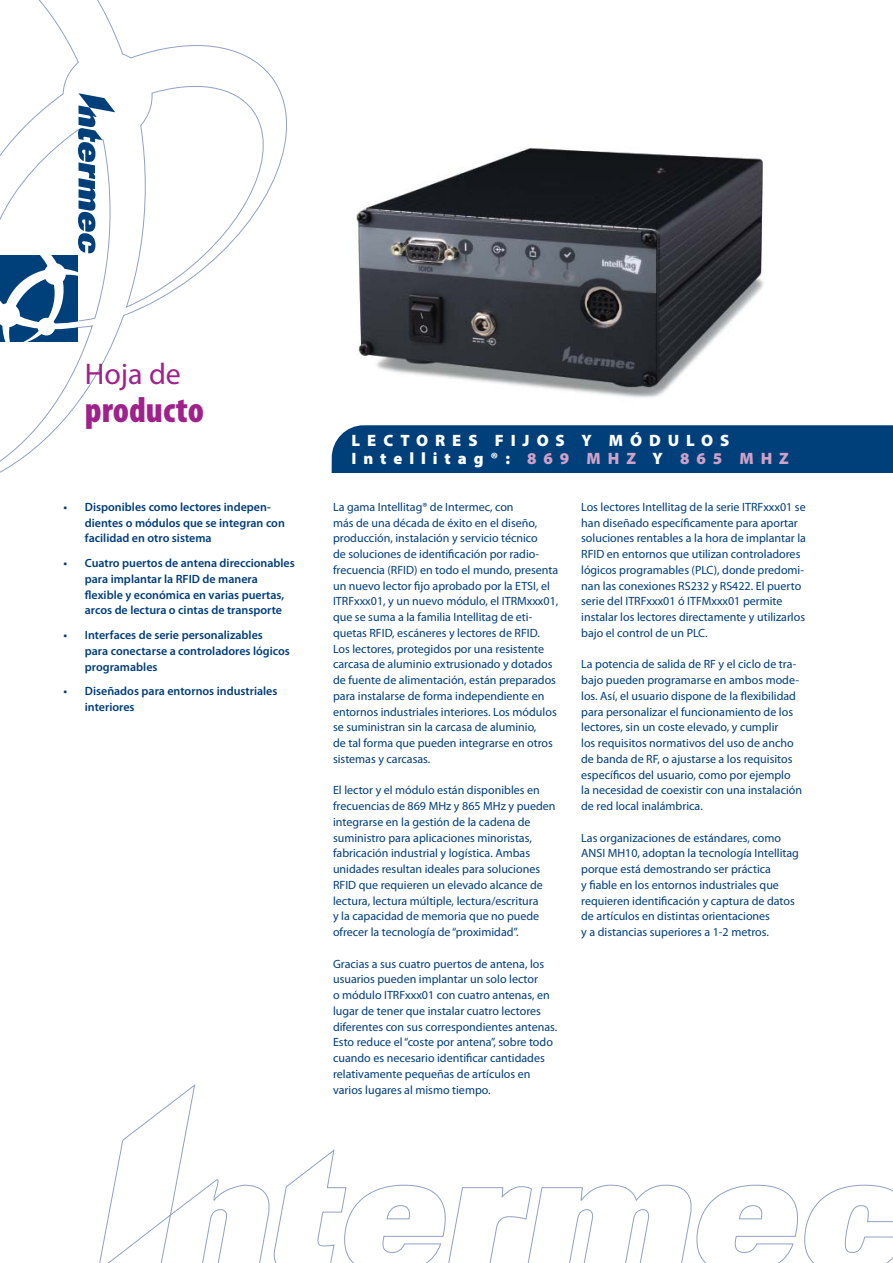
<style>
.page{position:relative;width:893px;height:1263px;background:#fff}
.page>*{position:absolute;margin:0;border:0;box-sizing:border-box;transform-origin:0 0}
.t1{font:900 condensed 36px "Myriad Pro";color:#9f218b}
.t2{font:30px "Myriad Pro";color:#9f218b}
.t3{font:900 16.5px/18px "Myriad Pro";letter-spacing:.42em;color:#fff}
.t4{font:12px/15.8px "Myriad Pro";color:#003d79}
.t5{font:600 12px/15.8px "Myriad Pro";color:#003d79}
.s1{color:#cda1c9}
</style>
<div class="page">
<svg style="left:0;top:0;width:287px;height:473px"></svg>
<svg style="left:0;top:93px;width:115px;height:249px"></svg>
<svg style="left:99px;top:1084px;width:793px;height:179px"></svg>
<div style="left:331px;top:425px;width:561px;height:48px;background:#00407a"></div>
<img style="left:356px;top:147px;width:408px;height:251px">
<h2 class="t2" style="left:85px;top:363px;width:98px">Hoja de</h2>
<h1 class="t1" style="left:85px;top:399px;width:121px">producto</h1>
<p class="t5" style="left:85px;top:500px;width:201px;text-indent:-21px">• Disponibles como lectores indepen&shy;dientes o módulos que se integran con facilidad en otro sistema</p>
<p class="t5" style="left:85px;top:556px;width:211px;text-indent:-21px">• Cuatro puertos de antena direccionables para implantar la RFID de manera flexible y económica en varias puertas, arcos de lectura o cintas de transporte</p>
<p class="t5" style="left:85px;top:628px;width:206px;text-indent:-21px">• Interfaces de serie personalizables<br>para conectarse a controladores lógicos programables</p>
<p class="t5" style="left:85px;top:684px;width:194px;text-indent:-21px">• Diseñados para entornos industriales interiores</p>
<h3 class="t3" style="left:351px;top:432px;width:439px">LECTORES FIJOS Y MÓDULOS<br>Intellitag®: <span class="s1">869 MHZ</span> Y <span class="s1">865 MHZ</span></h3>
<p class="t4" style="left:333px;top:500px;width:227px">La gama Intellitag® de Intermec, con<br>más de una década de éxito en el diseño, producción, instalación y servicio técnico<br>de soluciones de identificación por radio&shy;frecuencia (RFID) en todo el mundo, presenta un nuevo lector fijo aprobado por la ETSI, el ITRFxxx01, y un nuevo módulo, el ITRMxxx01, que se suma a la familia Intellitag de eti&shy;quetas RFID, escáneres y lectores de RFID.<br>Los lectores, protegidos por una resistente carcasa de aluminio extrusionado y dotados de fuente de alimentación, están preparados para instalarse de forma independiente en entornos industriales interiores. Los módulos se suministran sin la carcasa de aluminio,<br>de tal forma que pueden integrarse en otros sistemas y carcasas.</p>
<p class="t4" style="left:333px;top:783px;width:224px">El lector y el módulo están disponibles en frecuencias de 869 MHz y 865 MHz y pueden integrarse en la gestión de la cadena de suministro para aplicaciones minoristas, fabricación industrial y logística. Ambas unidades resultan ideales para soluciones RFID que requieren un elevado alcance de lectura, lectura múltiple, lectura/escritura<br>y la capacidad de memoria que no puede ofrecer la tecnología de “proximidad”.</p>
<p class="t4" style="left:333px;top:956px;width:226px">Gracias a sus cuatro puertos de antena, los usuarios pueden implantar un solo lector<br>o módulo ITRFxxx01 con cuatro antenas, en lugar de tener que instalar cuatro lectores diferentes con sus correspondientes antenas.<br>Esto reduce el “coste por antena”, sobre todo cuando es necesario identificar cantidades relativamente pequeñas de artículos en varios lugares al mismo tiempo.</p>
<p class="t4" style="left:581px;top:500px;width:226px">Los lectores Intellitag de la serie ITRFxxx01 se han diseñado específicamente para aportar soluciones rentables a la hora de implantar la RFID en entor nos que utilizan controladores lógicos programables (PLC), donde predomi&shy;nan las conexiones RS232 y RS422. El puerto serie del ITRFxxx01 ó ITFMxxx01 permite instalar los lectores directa mente y utilizarlos bajo el control de un PLC.</p>
<p class="t4" style="left:581px;top:657px;width:222px">La potencia de salida de RF y el ciclo de tra&shy;bajo pueden pro gramarse en ambos mode&shy;los. Así, el usuario dispone de la flexibilidad para personalizar el funcionamiento de los lectores, sin un coste elevado, y cumplir<br>los requisitos normativos del uso de ancho de banda de RF, o ajustarse a los requisitos específicos del usuario, como por ejemplo la necesidad de coexistir con una instalación de red local inalámbrica.</p>
<p class="t4" style="left:581px;top:830px;width:219px">Las organizaciones de estándares, como ANSI MH10, adoptan la tecnología Intellitag porque está demostrando ser práctica<br>y fiable en los entornos industriales que requieren identificación y captura de datos de artículos en distintas orientaciones<br>y a distancias superiores a 1-2 metros.</p>
</div>
